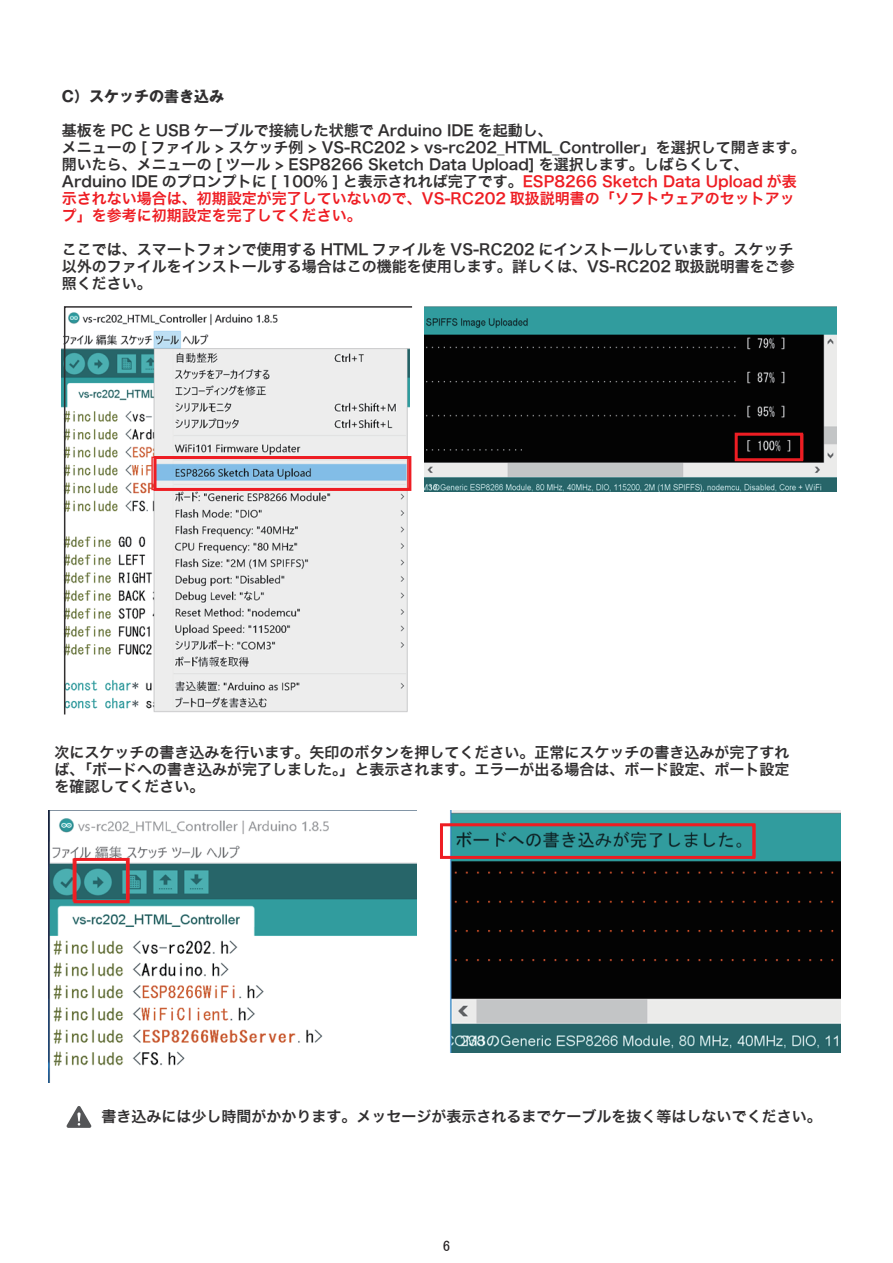
<style>
.page{position:relative;width:893px;height:1263px;background:#fff}
.page>*{position:absolute;margin:0;border:0;box-sizing:border-box;transform-origin:0 0}
.t1{font:15px/17px "Hiragino Kaku W6 90 msp RKSJ H";color:#312f30;text-align:justify}
.t2{font:700 15px "Gothic MB101 Pro";color:#312f30}
.t3{font:15px "MS P Gothic";color:#231f20}
.s1{color:#ee1d23}
</style>
<div class="page">
<svg style="left:66px;top:1106px;width:25px;height:22px"></svg>
<img style="left:48px;top:810px;width:368px;height:272px">
<img style="left:450px;top:810px;width:390px;height:243px">
<div style="left:74px;top:858px;width:56px;height:45px;border:3px solid #ee1d23"></div>
<div style="left:440px;top:823px;width:315px;height:36px;border:3px solid #ee1d23"></div>
<img style="left:425px;top:307px;width:411px;height:185px">
<svg style="left:63px;top:306px;width:350px;height:409px"></svg>
<div style="left:154px;top:456px;width:257px;height:35px;border:3px solid #ee1d23"></div>
<div style="left:735px;top:433px;width:68px;height:28px;border:3px solid #ee1d23"></div>
<p class="t2" style="left:62px;top:84px;width:164px">C）スケッチの書き込み</p>
<p class="t1" style="left:62px;top:123px;width:745px;text-align:left">基板を PC と USB ケーブルで接続した状態で Arduino IDE を起動し、<br>メニューの [ ファイル &gt; スケッチ例 &gt; VS-RC202 &gt; vs-rc202_HTML_Controller」を選択して開きます。開いたら、メニューの [ ツール &gt; ESP8266 Sketch Data Upload] を選択します。しばらくして、Arduino IDE のプロンプトに [ 100% ] と表示されれば完了です。<span class="s1">ESP8266 Sketch Data Upload が表示されない場合は、初期設定が完了していないので、VS-RC202 取扱説明書の「ソフトウェアのセットアップ」を参考に初期設定を完了してください。</span></p>
<p class="t1" style="left:62px;top:242px;width:734px">ここでは、スマートフォンで使用する HTML ファイルを VS-RC202 にインストールしています。スケッチ以外のファイルをインストールする場合はこの機能を使用します。詳しくは、VS-RC202 取扱説明書をご参照ください。</p>
<p class="t1" style="left:55px;top:745px;width:737px">次にスケッチの書き込みを行います。矢印のボタンを押してください。正常にスケッチの書き込みが完了すれば、「ボードへの書き込みが完了しました。」と表示されます。エラーが出る場合は、ボード設定、ポート設定を確認してください。</p>
<p class="t1" style="left:102px;top:1108px;width:722px">書き込みには少し時間がかかります。メッセージが表示されるまでケーブルを抜く等はしないでください。</p>
<p class="t3" style="left:443px;top:1238px;width:9px">6</p>
</div>
